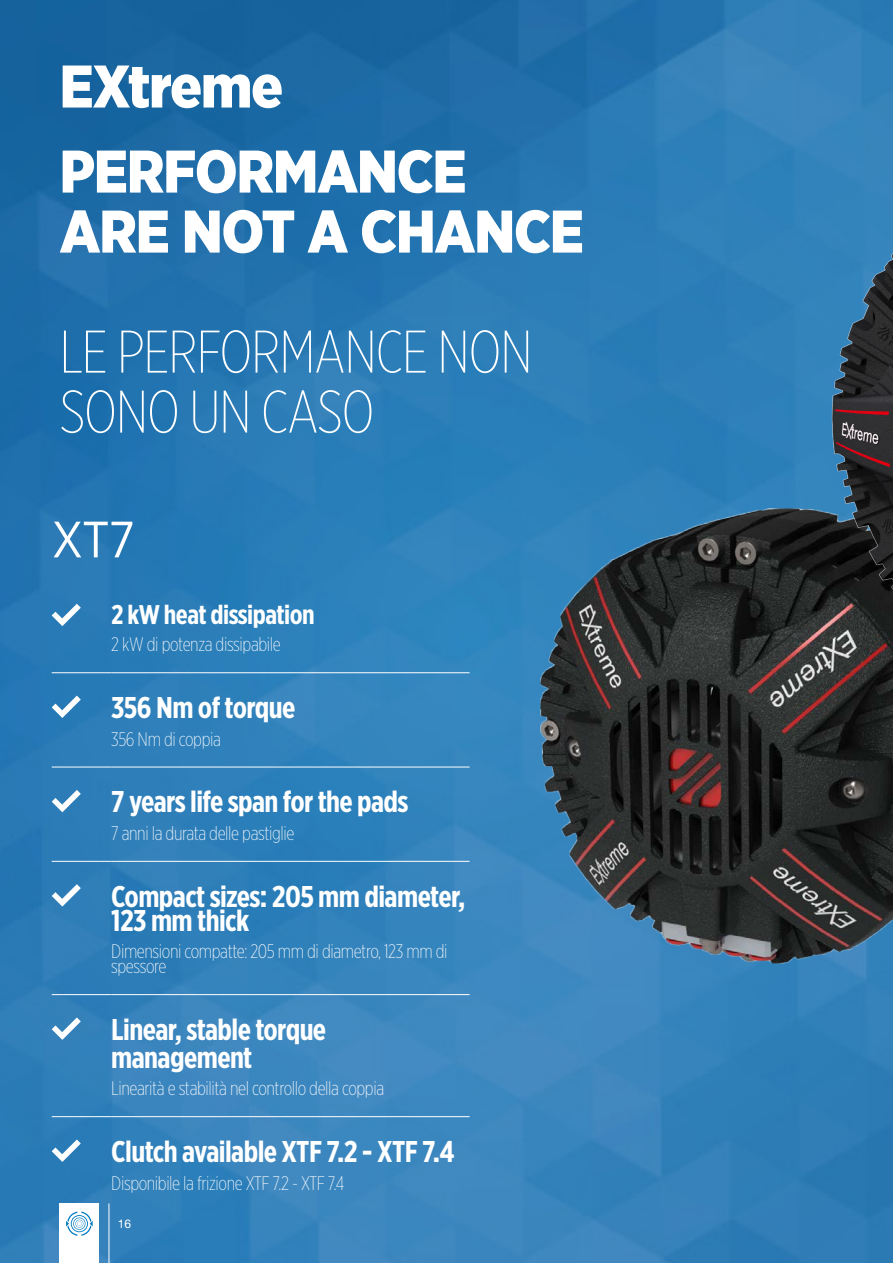
<style>
.page{position:relative;width:893px;height:1263px;background:#fff}
.page>*{position:absolute;margin:0;border:0;box-sizing:border-box;transform-origin:0 0}
.t1{font:900 60px "Gotham Narrow";letter-spacing:-.02em;color:#fff}
.Testo_Inglese_2{font:200 60px/60px "Gotham X Narrow";letter-spacing:-.02em;color:#fff}
.t2{font:51px "Gotham Narrow";color:#fff}
.Titolo_Italiano_2{font:700 30px/24px "Gotham X Narrow";letter-spacing:-.02em;color:#fff}
.Testo_Inglese_2-2{font:700 30px "Gotham X Narrow";letter-spacing:-.02em;color:#fff}
.Titolo_Italiano_2-2{font:700 27px "Gotham X Narrow";letter-spacing:-.02em;color:#fff}
.Testo_Inglese_2-3{font:200 19.5px/15px "Gotham X Narrow";letter-spacing:-.02em;color:#fff}
.t3{font:12px "Helvetica Neue LT Pro";color:#fff}
</style>
<div class="page">
<img style="left:0;top:0;width:893px;height:1263px">
<img style="left:541px;top:508px;width:352px;height:455px">
<img style="left:816px;top:163px;width:77px;height:538px">
<div style="left:60px;top:1203px;width:39px;height:60px;background:#fff"></div>
<svg style="left:66px;top:1211px;width:27px;height:25px"></svg>
<hr style="left:109px;top:1203px;width:1px;height:60px;background:#fff">
<hr style="left:52px;top:672px;width:59px;height:1px;background:#fff">
<hr style="left:111px;top:672px;width:359px;height:1px;background:#fff">
<hr style="left:52px;top:767px;width:59px;height:1px;background:#fff">
<hr style="left:111px;top:767px;width:359px;height:1px;background:#fff">
<hr style="left:52px;top:861px;width:59px;height:1px;background:#fff">
<hr style="left:111px;top:861px;width:359px;height:1px;background:#fff">
<hr style="left:52px;top:994px;width:59px;height:1px;background:#fff">
<hr style="left:111px;top:994px;width:359px;height:1px;background:#fff">
<hr style="left:52px;top:1116px;width:59px;height:1px;background:#fff">
<hr style="left:111px;top:1116px;width:359px;height:1px;background:#fff">
<svg style="left:52px;top:604px;width:29px;height:22px"></svg>
<svg style="left:52px;top:696px;width:29px;height:22px"></svg>
<svg style="left:52px;top:790px;width:29px;height:22px"></svg>
<svg style="left:52px;top:884px;width:29px;height:22px"></svg>
<svg style="left:52px;top:1017px;width:29px;height:23px"></svg>
<svg style="left:52px;top:1139px;width:29px;height:23px"></svg>
<p class="t1" style="left:60px;top:47px;width:225px">EXtreme</p>
<p class="t1" style="left:60px;top:132px;width:409px">PERFORMANCE</p>
<p class="t1" style="left:60px;top:192px;width:526px">ARE NOT A CHANCE</p>
<p class="Testo_Inglese_2" style="left:60px;top:321px;width:475px">LE PERFORMANCE NON<br>SONO UN CASO</p>
<p class="t2" style="left:52px;top:508px;width:85px">XT7</p>
<p class="Titolo_Italiano_2-2" style="left:111px;top:598px;width:205px">2 kW heat dissipation</p>
<p class="Testo_Inglese_2-3" style="left:111px;top:637px;width:171px">2 kW di potenza dissipabile</p>
<p class="Testo_Inglese_2-2" style="left:111px;top:689px;width:186px">356 Nm of torque</p>
<p class="Testo_Inglese_2-3" style="left:111px;top:731px;width:111px">356 Nm di coppia</p>
<p class="Titolo_Italiano_2" style="left:111px;top:789px;width:299px">7 years life span for the pads</p>
<p class="Testo_Inglese_2-3" style="left:111px;top:825px;width:185px">7 anni la durata delle pastiglie</p>
<p class="Titolo_Italiano_2" style="left:111px;top:884px;width:356px">Compact sizes: 205 mm diameter,<br>123 mm thick</p>
<p class="Testo_Inglese_2-3" style="left:111px;top:944px;width:338px">Dimensioni compatte: 205 mm di diametro, 123 mm di spessore</p>
<p class="Titolo_Italiano_2" style="left:111px;top:1017px;width:216px">Linear, stable torque</p>
<p class="Titolo_Italiano_2" style="left:111px;top:1045px;width:143px">management</p>
<p class="Testo_Inglese_2-3" style="left:111px;top:1081px;width:274px">Linearità e stabilità nel controllo della coppia</p>
<p class="Titolo_Italiano_2" style="left:111px;top:1139px;width:345px">Clutch available XTF 7.2 - XTF 7.4</p>
<p class="Testo_Inglese_2-3" style="left:111px;top:1175px;width:235px">Disponibile la frizione XTF 7.2 - XTF 7.4</p>
<p class="t3" style="left:118px;top:1216px;width:15px">16</p>
</div>
